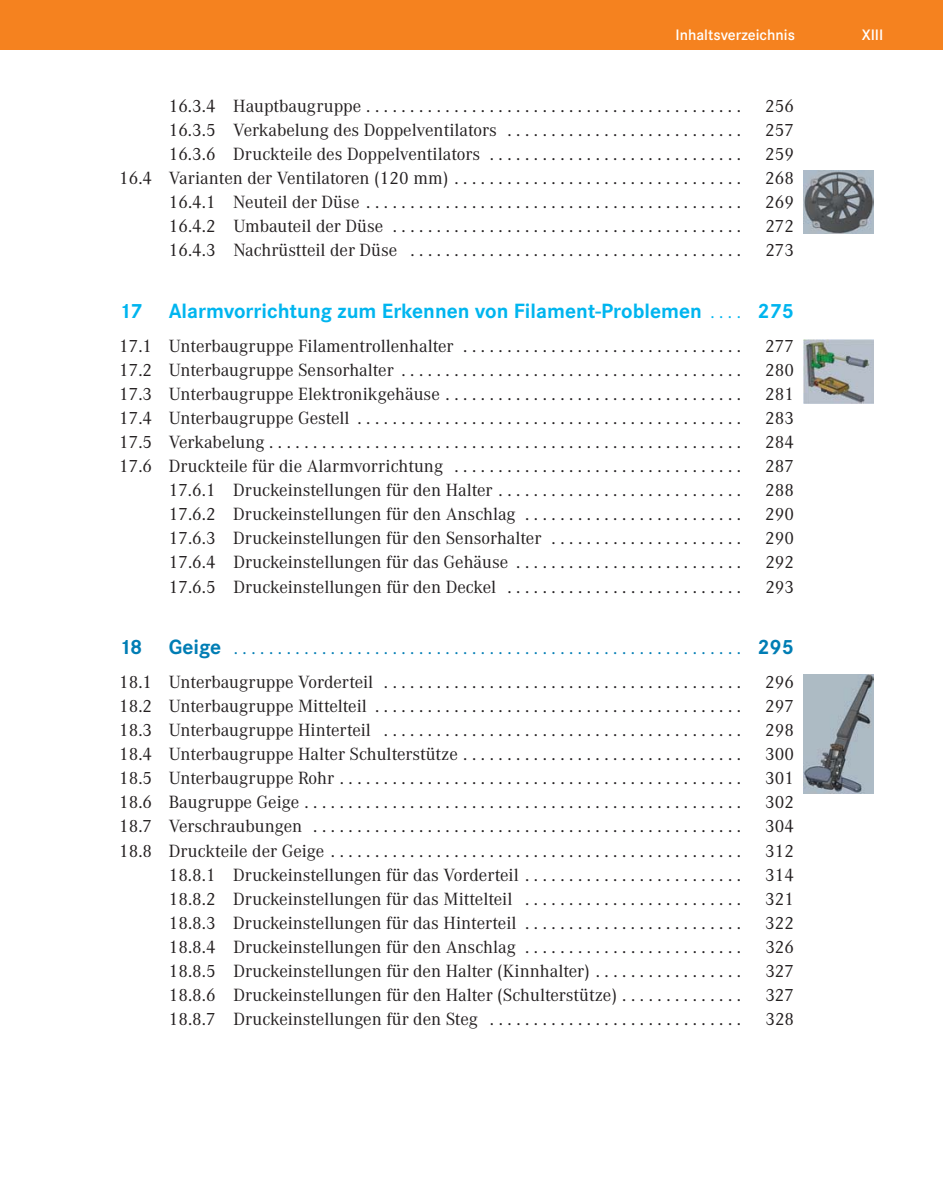
<style>
.page{position:relative;width:943px;height:1191px;background:#fff}
.page>*{position:absolute;margin:0;border:0;box-sizing:border-box;transform-origin:0 0}
.t1{font:700 21.35px "Corporate S Pro";color:#00b5ef}
.t2{font:18.38px/33.9px "Corporate A Pro";color:#231f20}
.t3{font:600 15.75px "Corporate S Pro";color:#fff}
.s1{font-family:"Corporate A Pro";font-weight:400;font-size:18.38px}
.s2{font-family:"Corporate S Pro";font-weight:700;font-size:21.35px;color:#007db4}
.s3{color:#007db4}
</style>
<div class="page">
<div style="left:0;top:0;width:942px;height:50px;background:#f5821f"></div>
<img style="left:803px;top:171px;width:70px;height:63px">
<img style="left:803px;top:339px;width:70px;height:64px">
<img style="left:803px;top:675px;width:70px;height:119px">
<p class="t3" style="left:675px;top:25px;width:121px">Inhaltsverzeichnis</p>
<p class="t3" style="left:861px;top:25px;width:23px">XIII</p>
<p class="t2" style="left:169px;top:90px;width:574px">16.3.4 Hauptbaugruppe ...........................................</p>
<p class="t2" style="left:765px;top:90px;width:30px">256</p>
<p class="t2" style="left:169px;top:114px;width:574px">16.3.5 Verkabelung des Doppelventilators . . . . . . . . . . . . . . . . . . . . . . . . . . .</p>
<p class="t2" style="left:765px;top:114px;width:30px">257</p>
<p class="t2" style="left:169px;top:138px;width:574px">16.3.6 Druckteile des Doppelventilators . . . . . . . . . . . . . . . . . . . . . . . . . . . . .</p>
<p class="t2" style="left:765px;top:138px;width:30px">259</p>
<p class="t2" style="left:119px;top:162px;width:623px">16.4 Varianten der Ventilatoren (120 mm) .................................</p>
<p class="t2" style="left:765px;top:162px;width:30px">268</p>
<p class="t2" style="left:169px;top:187px;width:574px">16.4.1 Neuteil der Düse ...........................................</p>
<p class="t2" style="left:765px;top:187px;width:30px">269</p>
<p class="t2" style="left:169px;top:211px;width:574px">16.4.2 Umbauteil der Düse ........................................</p>
<p class="t2" style="left:765px;top:211px;width:30px">272</p>
<p class="t2" style="left:169px;top:235px;width:574px">16.4.3 Nachrüstteil der Düse ......................................</p>
<p class="t2" style="left:765px;top:235px;width:30px">273</p>
<p class="t1" style="left:119px;top:302px;width:676px">17 Alarmvorrichtung zum Erkennen von Filament-Problemen <span class="s1">. . . .</span> 275</p>
<p class="t2" style="left:119px;top:330px;width:623px">17.1 Unterbaugruppe Filamentrollenhalter . . . . . . . . . . . . . . . . . . . . . . . . . . . . . . . .</p>
<p class="t2" style="left:765px;top:330px;width:30px">277</p>
<p class="t2" style="left:119px;top:354px;width:623px">17.2 Unterbaugruppe Sensorhalter .......................................</p>
<p class="t2" style="left:765px;top:354px;width:30px">280</p>
<p class="t2" style="left:119px;top:378px;width:623px">17.3 Unterbaugruppe Elektronikgehäuse ..................................</p>
<p class="t2" style="left:765px;top:378px;width:30px">281</p>
<p class="t2" style="left:119px;top:402px;width:623px">17.4 Unterbaugruppe Gestell ............................................</p>
<p class="t2" style="left:765px;top:402px;width:30px">283</p>
<p class="t2" style="left:119px;top:426px;width:623px">17.5 Verkabelung ......................................................</p>
<p class="t2" style="left:765px;top:426px;width:30px">284</p>
<p class="t2" style="left:119px;top:450px;width:623px">17.6 Druckteile für die Alarmvorrichtung .................................</p>
<p class="t2" style="left:765px;top:450px;width:30px">287</p>
<p class="t2" style="left:169px;top:475px;width:574px">17.6.1 Druckeinstellungen für den Halter . . . . . . . . . . . . . . . . . . . . . . . . . . . .</p>
<p class="t2" style="left:765px;top:475px;width:30px">288</p>
<p class="t2" style="left:169px;top:499px;width:574px">17.6.2 Druckeinstellungen für den Anschlag . . . . . . . . . . . . . . . . . . . . . . . . .</p>
<p class="t2" style="left:765px;top:499px;width:30px">290</p>
<p class="t2" style="left:169px;top:523px;width:574px">17.6.3 Druckeinstellungen für den Sensorhalter . . . . . . . . . . . . . . . . . . . . . .</p>
<p class="t2" style="left:765px;top:523px;width:30px">290</p>
<p class="t2" style="left:169px;top:547px;width:574px">17.6.4 Druckeinstellungen für das Gehäuse . . . . . . . . . . . . . . . . . . . . . . . . . .</p>
<p class="t2" style="left:765px;top:547px;width:30px">292</p>
<p class="t2" style="left:169px;top:571px;width:574px">17.6.5 Druckeinstellungen für den Deckel . . . . . . . . . . . . . . . . . . . . . . . . . . .</p>
<p class="t2" style="left:765px;top:571px;width:30px">293</p>
<p class="t2" style="left:119px;top:632px;width:676px"><span class="s2">18 Geige</span> <span class="s3">..........................................................</span> <span class="s2">295<br></span>18.1 Unterbaugruppe Vorderteil .........................................</p>
<p class="t2" style="left:765px;top:666px;width:30px">296</p>
<p class="t2" style="left:119px;top:690px;width:623px">18.2 Unterbaugruppe Mittelteil ..........................................</p>
<p class="t2" style="left:765px;top:690px;width:30px">297</p>
<p class="t2" style="left:119px;top:714px;width:623px">18.3 Unterbaugruppe Hinterteil .........................................</p>
<p class="t2" style="left:765px;top:714px;width:30px">298</p>
<p class="t2" style="left:119px;top:739px;width:623px">18.4 Unterbaugruppe Halter Schulterstütze . . . . . . . . . . . . . . . . . . . . . . . . . . . . . . . .</p>
<p class="t2" style="left:765px;top:739px;width:30px">300</p>
<p class="t2" style="left:119px;top:763px;width:623px">18.5 Unterbaugruppe Rohr ..............................................</p>
<p class="t2" style="left:765px;top:763px;width:30px">301</p>
<p class="t2" style="left:119px;top:787px;width:623px">18.6 Baugruppe Geige ..................................................</p>
<p class="t2" style="left:765px;top:787px;width:30px">302</p>
<p class="t2" style="left:119px;top:811px;width:623px">18.7 Verschraubungen .................................................</p>
<p class="t2" style="left:765px;top:811px;width:30px">304</p>
<p class="t2" style="left:119px;top:835px;width:623px">18.8 Druckteile der Geige ...............................................</p>
<p class="t2" style="left:765px;top:835px;width:30px">312</p>
<p class="t2" style="left:169px;top:859px;width:574px">18.8.1 Druckeinstellungen für das Vorderteil . . . . . . . . . . . . . . . . . . . . . . . . .</p>
<p class="t2" style="left:765px;top:859px;width:30px">314</p>
<p class="t2" style="left:169px;top:883px;width:574px">18.8.2 Druckeinstellungen für das Mittelteil . . . . . . . . . . . . . . . . . . . . . . . . .</p>
<p class="t2" style="left:765px;top:883px;width:30px">321</p>
<p class="t2" style="left:169px;top:907px;width:574px">18.8.3 Druckeinstellungen für das Hinterteil . . . . . . . . . . . . . . . . . . . . . . . . .</p>
<p class="t2" style="left:765px;top:907px;width:30px">322</p>
<p class="t2" style="left:169px;top:931px;width:574px">18.8.4 Druckeinstellungen für den Anschlag . . . . . . . . . . . . . . . . . . . . . . . . .</p>
<p class="t2" style="left:765px;top:931px;width:30px">326</p>
<p class="t2" style="left:169px;top:955px;width:574px">18.8.5 Druckeinstellungen für den Halter (Kinnhalter) . . . . . . . . . . . . . . . . .</p>
<p class="t2" style="left:765px;top:955px;width:30px">327</p>
<p class="t2" style="left:169px;top:979px;width:574px">18.8.6 Druckeinstellungen für den Halter (Schulterstütze) . . . . . . . . . . . . . .</p>
<p class="t2" style="left:765px;top:979px;width:30px">327</p>
<p class="t2" style="left:169px;top:1003px;width:574px">18.8.7 Druckeinstellungen für den Steg . . . . . . . . . . . . . . . . . . . . . . . . . . . . .</p>
<p class="t2" style="left:765px;top:1003px;width:30px">328</p>
</div>
